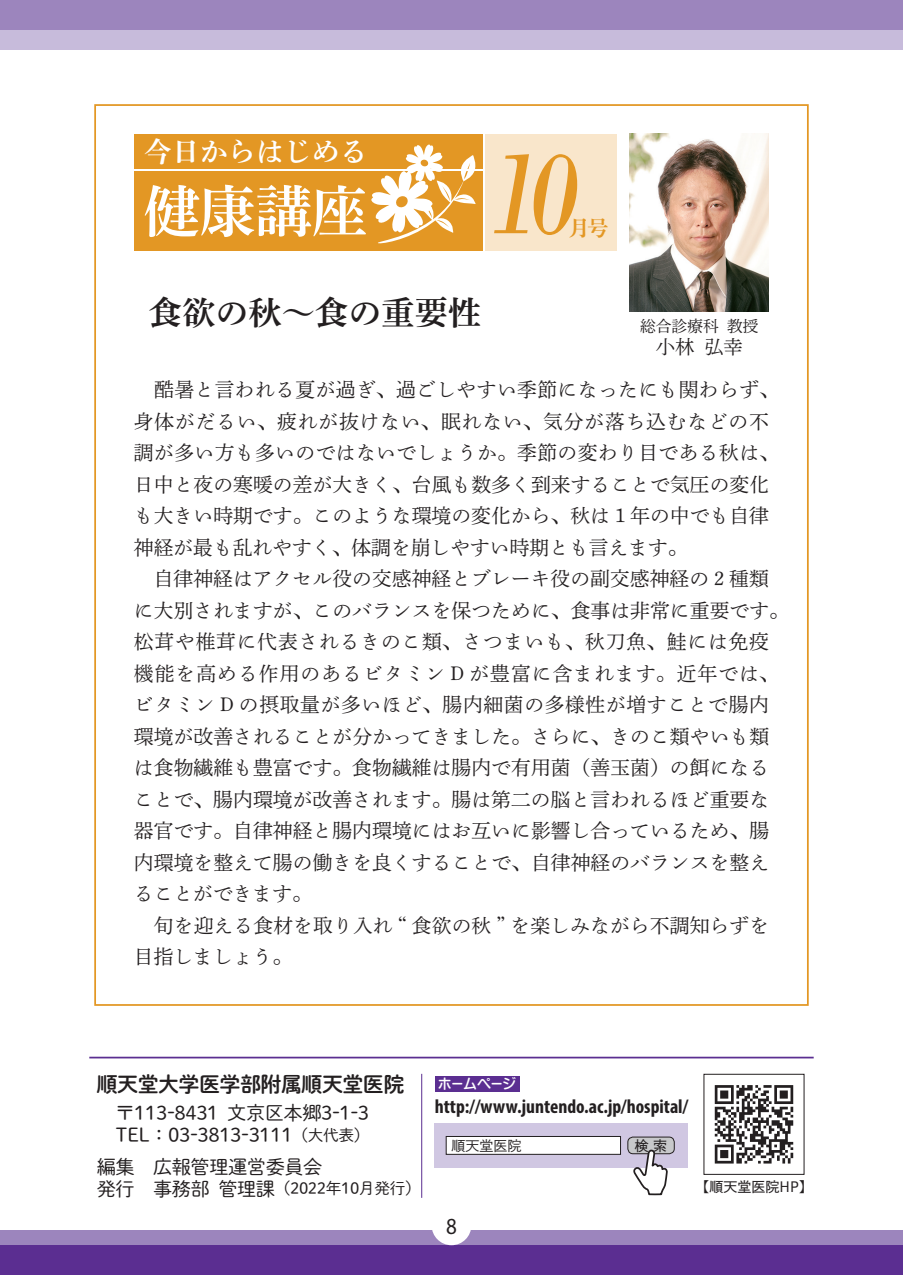
<style>
.page{position:relative;width:903px;height:1275px;background:#fff}
.page>*{position:absolute;margin:0;border:0;box-sizing:border-box;transform-origin:0 0}
.t1{font:italic 122.5px "Bodoni Std";color:#e39724;scale:.8 1}
.t2{font:56px "Shuei Min Pr 6 B";color:#fff}
.t3{font:33.25px "Shuei Min Pr 6 B";color:#231f20}
.t4{font:28px "Shuei Min Pr 6 B";color:#fff}
.t5{font:23.1px "Myriad Pro";color:#231f20;scale:.91 1}
.t6{font:21px "P Shuei M Go Std B";letter-spacing:-.025em;color:#231f20}
.t7{font:21px "Shuei Min Pr 6 B";color:#e39724}
.t8{font:19.78px/31.5px "Shuei Min Pr 6 L";letter-spacing:.005em;color:#231f20}
.t9{font:700 condensed 19.6px "Myriad Pro";color:#231f20}
.t10{font:19.25px/21.9px "P Shuei M Go Std L";letter-spacing:-.025em;color:#231f20}
.t11{font:19.25px "Shuei Min Pr 6 L";color:#231f20}
.t12{font:15.75px "P Shuei M Go Std L";letter-spacing:-.025em;color:#231f20}
.t13{font:15.75px "Shuei Min Pr 6 L";color:#231f20}
.t14{font:14px "P Shuei Go Kin Std M";color:#231f20}
.t15{font:500 14px "Shin M Go Pro";color:#fff}
.t16{font:14px "P Shuei Go Kin Std L";color:#231f20}
.s1{font-size:15.75px}
.s2{font-size:19.25px}
</style>
<div class="page">
<div style="left:0;top:1230px;width:903px;height:45px;background:#9c85bd"></div>
<div style="left:0;top:0;width:903px;height:50px;background:#c7bbdb"></div>
<hr style="left:89px;top:1057px;width:725px;height:1px;background:#5b2e91">
<div style="left:0;top:0;width:903px;height:30px;background:#9c85bd"></div>
<div style="left:0;top:1245px;width:903px;height:30px;background:#5b2e91"></div>
<div style="left:435px;top:1076px;width:84px;height:16px;background:#5b2e91"></div>
<hr style="left:421px;top:1074px;width:1px;height:124px;background:#5b2e91">
<div style="left:435px;top:1123px;width:253px;height:45px;background:#d0c7e2"></div>
<svg style="left:445px;top:1136px;width:176px;height:19px"></svg>
<div style="left:628px;top:1137px;width:46px;height:17px;background:#c7c8ca;border-radius:5px"></div>
<div style="left:627px;top:1137px;width:48px;height:17px;border:1px solid #231f20;border-radius:5px"></div>
<svg style="left:632px;top:1149px;width:37px;height:47px"></svg>
<div style="left:432px;top:1205px;width:39px;height:40px;background:#fff;border-radius:50%"></div>
<svg style="left:715px;top:1085px;width:78px;height:78px"></svg>
<div style="left:703px;top:1074px;width:101px;height:101px;border:1px solid #231f20"></div>
<img style="left:630px;top:134px;width:139px;height:178px">
<div style="left:485px;top:134px;width:131px;height:117px;background:#f9e6cb"></div>
<div style="left:134px;top:134px;width:348px;height:35px;background:#e39724"></div>
<div style="left:134px;top:171px;width:348px;height:80px;background:#e39724"></div>
<svg style="left:371px;top:144px;width:105px;height:100px"></svg>
<h3 class="t4" style="left:144px;top:136px;width:225px">今日からはじめる</h3>
<h2 class="t2" style="left:144px;top:180px;width:225px">健康講座</h2>
<h1 class="t1" style="left:491px;top:119px;width:112px">10</h1>
<p class="t7" style="left:569px;top:216px;width:41px">月号</p>
<h3 class="t3" style="left:149px;top:294px;width:334px">食欲の秋～食の重要性</h3>
<p class="t13" style="left:640px;top:311px;width:120px">総合診療科 教授</p>
<p class="t11" style="left:656px;top:329px;width:89px">小林 弘幸</p>
<p class="t8" style="left:134px;top:371px;width:656px">　酷暑と言われる夏が過ぎ、過ごしやすい季節になったにも関わらず、身体がだるい、疲れが抜けない、眠れない、気分が落ち込むなどの不調が多い方も多いのではないでしょうか。季節の変わり目である秋は、日中と夜の寒暖の差が大きく、台風も数多く到来することで気圧の変化も大きい時期です。このような環境の変化から、秋は 1 年の中でも自律神経が最も乱れやすく、体調を崩しやすい時期とも言えます。<br>　自律神経はアクセル役の交感神経とブレーキ役の副交感神経の 2 種類に大別されますが、このバランスを保つために、食事は非常に重要です。松茸や椎茸に代表されるきのこ類、さつまいも、秋刀魚、鮭には免疫機能を高める作用のあるビタミン D が豊富に含まれます。近年では、ビタミン D の摂取量が多いほど、腸内細菌の多様性が増すことで腸内環境が改善されることが分かってきました。さらに、きのこ類やいも類は食物繊維も豊富です。食物繊維は腸内で有用菌（善玉菌）の餌になることで、腸内環境が改善されます。腸は第二の脳と言われるほど重要な器官です。自律神経と腸内環境にはお互いに影響し合っているため、腸内環境を整えて腸の働きを良くすることで、自律神経のバランスを整えることができます。<br>　旬を迎える食材を取り入れ “ 食欲の秋 ” を楽しみながら不調知らずを目指しましょう。</p>
<p class="t6" style="left:97px;top:1069px;width:309px">順天堂大学医学部附属順天堂医院</p>
<p class="t10" style="left:97px;top:1101px;width:274px">　〒113-8431 文京区本郷3-1-3　TEL：03-3813-3111<span class="s1">（大代表）</span></p>
<p class="t10" style="left:97px;top:1155px;width:227px">編集　広報管理運営委員会</p>
<p class="t12" style="left:97px;top:1177px;width:326px"><span class="s2">発行　事務部 管理課</span>（2022年10月発行）</p>
<p class="t14" style="left:695px;top:1177px;width:119px">【順天堂医院HP】</p>
<p class="t15" style="left:438px;top:1073px;width:80px">ホームページ</p>
<p class="t9" style="left:435px;top:1094px;width:255px">http://www.juntendo.ac.jp/hospital/</p>
<p class="t16" style="left:451px;top:1136px;width:71px">順天堂医院</p>
<p class="t14" style="left:635px;top:1136px;width:34px">検 索</p>
<p class="t5" style="left:446px;top:1212px;width:13px">8</p>
</div>
